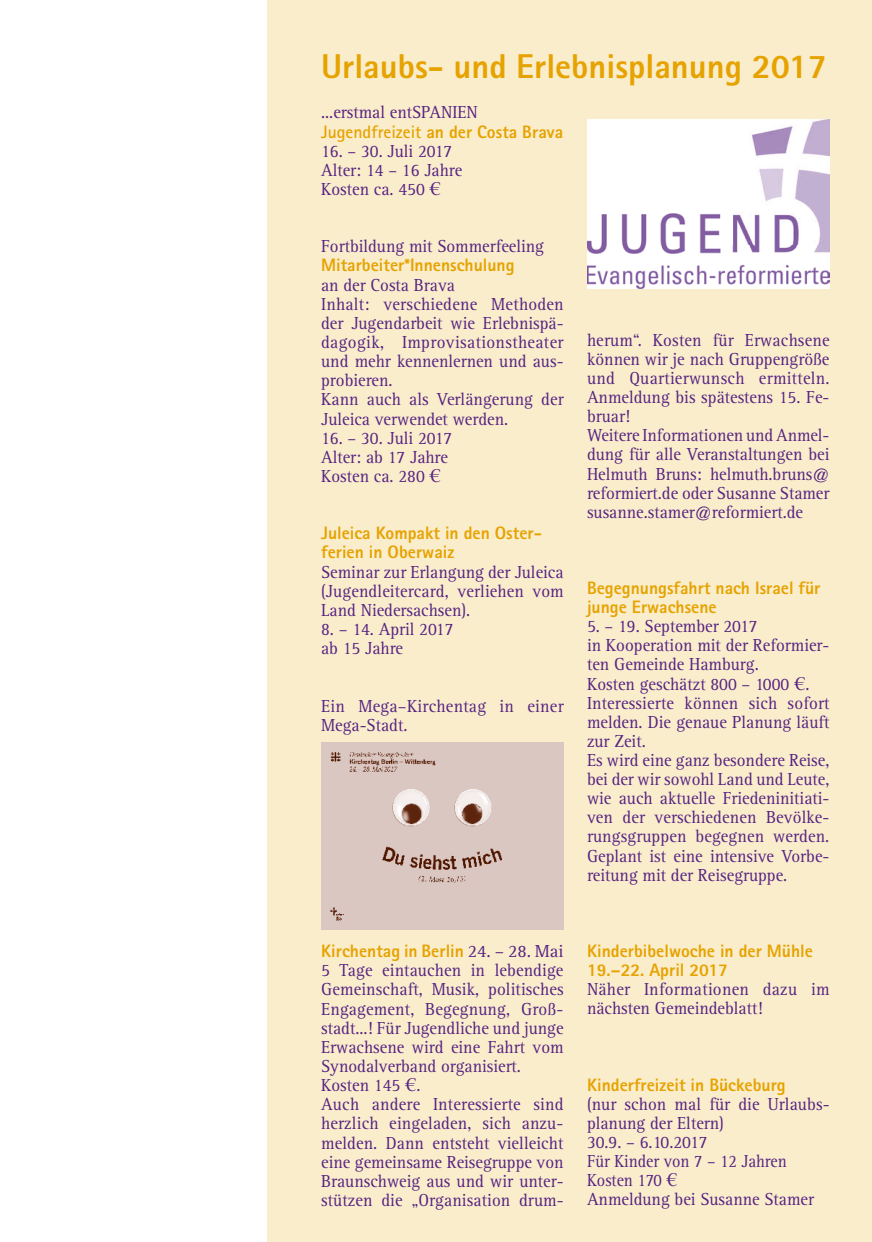
<style>
.page{position:relative;width:872px;height:1242px;background:#fff}
.page>*{position:absolute;margin:0;border:0;box-sizing:border-box;transform-origin:0 0}
.t1{font:800 34.5px "Rotis Sans Serif";color:#e6a300}
.t2{font:18px/19px "Rotis Serif";color:#572381;scale:.94 1}
.t3{font:800 18px/19px "Rotis Sans Serif";color:#e6a300}
.s1{font-weight:700}
.s2{font-family:"Euro Signs BQ"}
.s3{font-family:"Rotis Serif";font-weight:400;color:#572381}
</style>
<div class="page">
<div style="left:268px;top:0;width:604px;height:1242px;background:#faedcc"></div>
<img style="left:321px;top:743px;width:242px;height:186px">
<img style="left:587px;top:119px;width:242px;height:127px">
<img style="left:587px;top:204px;width:145px;height:84px">
<img style="left:732px;top:246px;width:97px;height:42px">
<h1 class="t1" style="left:321px;top:44px;width:507px">Urlaubs- und Erlebnisplanung 2017</h1>
<p class="t2" style="left:321px;top:103px;width:168px">...erstmal entSPANIEN</p>
<p class="t3" style="left:321px;top:122px;width:243px"><span class="s1">Jugendfreizeit</span> an der Costa Brava</p>
<p class="t2" style="left:321px;top:142px;width:152px">16. – 30. Juli 2017<br>Alter: 14 – 16 Jahre<br>Kosten ca. 450 <span class="s2">4</span></p>
<p class="t2" style="left:321px;top:237px;width:239px">Fortbildung mit Sommerfeeling</p>
<p class="t3" style="left:321px;top:256px;width:195px">Mitarbeiter*Innenschulung</p>
<p class="t2" style="left:321px;top:275px;width:259px">an der Costa Brava<br>Inhalt: verschiedene Methoden der Jugendarbeit wie Erlebnispä&shy;dagogik, Improvisationstheater und mehr kennenlernen und aus&shy;probieren.<br>Kann auch als Verlängerung der<br>Juleica verwendet werden.</p>
<p class="t2" style="left:321px;top:429px;width:141px">16. – 30. Juli 2017<br>Alter: ab 17 Jahre<br>Kosten ca. 280 <span class="s2">4</span></p>
<p class="t3" style="left:321px;top:523px;width:222px">Juleica Kompakt in den Oster&shy;ferien in Oberwaiz</p>
<p class="t2" style="left:321px;top:562px;width:260px;text-align:justify">Seminar zur Erlangung der Juleica (Jugendleitercard, verliehen vom Land Niedersachsen).</p>
<p class="t2" style="left:321px;top:620px;width:142px">8. – 14. April 2017 ab 15 Jahre</p>
<p class="t2" style="left:321px;top:696px;width:259px">Ein Mega–Kirchentag in einer<br>Mega-Stadt.</p>
<p class="t2" style="left:587px;top:331px;width:259px">herum“. Kosten für Erwachsene können wir je nach Gruppengröße und Quartierwunsch ermitteln.<br>Anmeldung bis spätestens 15. Fe&shy;bruar!<br>Weitere Informationen und Anmel&shy;dung für alle Veranstaltungen bei<br>Helmuth Bruns: helmuth.bruns@ reformiert.de oder Susanne Stamer susanne.stamer@reformiert.de</p>
<p class="t3" style="left:587px;top:578px;width:235px">Begegnungsfahrt nach Israel für junge Erwachsene</p>
<p class="t2" style="left:587px;top:617px;width:259px">5. – 19. September 2017<br>in Kooperation mit der Reformier&shy;ten Gemeinde Hamburg.<br>Kosten geschätzt 800 – 1000 <span class="s2">4</span>.<br>Interessierte können sich sofort melden. Die genaue Planung läuft zur Zeit.<br>Es wird eine ganz besondere Reise, bei der wir sowohl Land und Leute, wie auch aktuelle Friedeninitiati&shy;ven der verschiedenen Bevölke&shy;rungsgruppen begegnen werden.<br>Geplant ist eine intensive Vorbe&shy;reitung mit der Reisegruppe.</p>
<p class="t3" style="left:321px;top:941px;width:244px">Kirchentag in Berlin <span class="s3">24. – 28. Mai</span></p>
<p class="t2" style="left:321px;top:961px;width:259px">5 Tage eintauchen in lebendige<br>Gemeinschaft, Musik, politisches<br>Engagement, Begegnung, Groß&shy;stadt...! Für Jugendliche und junge<br>Erwachsene wird eine Fahrt vom<br>Synodalverband organisiert.<br>Kosten 145 <span class="s2">4</span>.<br>Auch andere Interessierte sind herzlich eingeladen, sich anzu&shy;melden. Dann entsteht vielleicht eine gemeinsame Reisegruppe von<br>Braunschweig aus und wir unter&shy;stützen die „Organisation drum-</p>
<p class="t3" style="left:587px;top:941px;width:227px">Kinderbibelwoche in der Mühle<br>19.–22. April 2017</p>
<p class="t2" style="left:587px;top:980px;width:259px">Näher Informationen dazu im nächsten Gemeindeblatt!</p>
<p class="t3" style="left:587px;top:1074px;width:200px">Kinderfreizeit in Bückeburg</p>
<p class="t2" style="left:587px;top:1094px;width:260px">(nur schon mal für die Urlaubs&shy;planung der Eltern)<br>30.9. – 6.10.2017<br>Für Kinder von 7 – 12 Jahren<br>Kosten 170 <span class="s2">4<br></span>Anmeldung bei Susanne Stamer</p>
</div>
